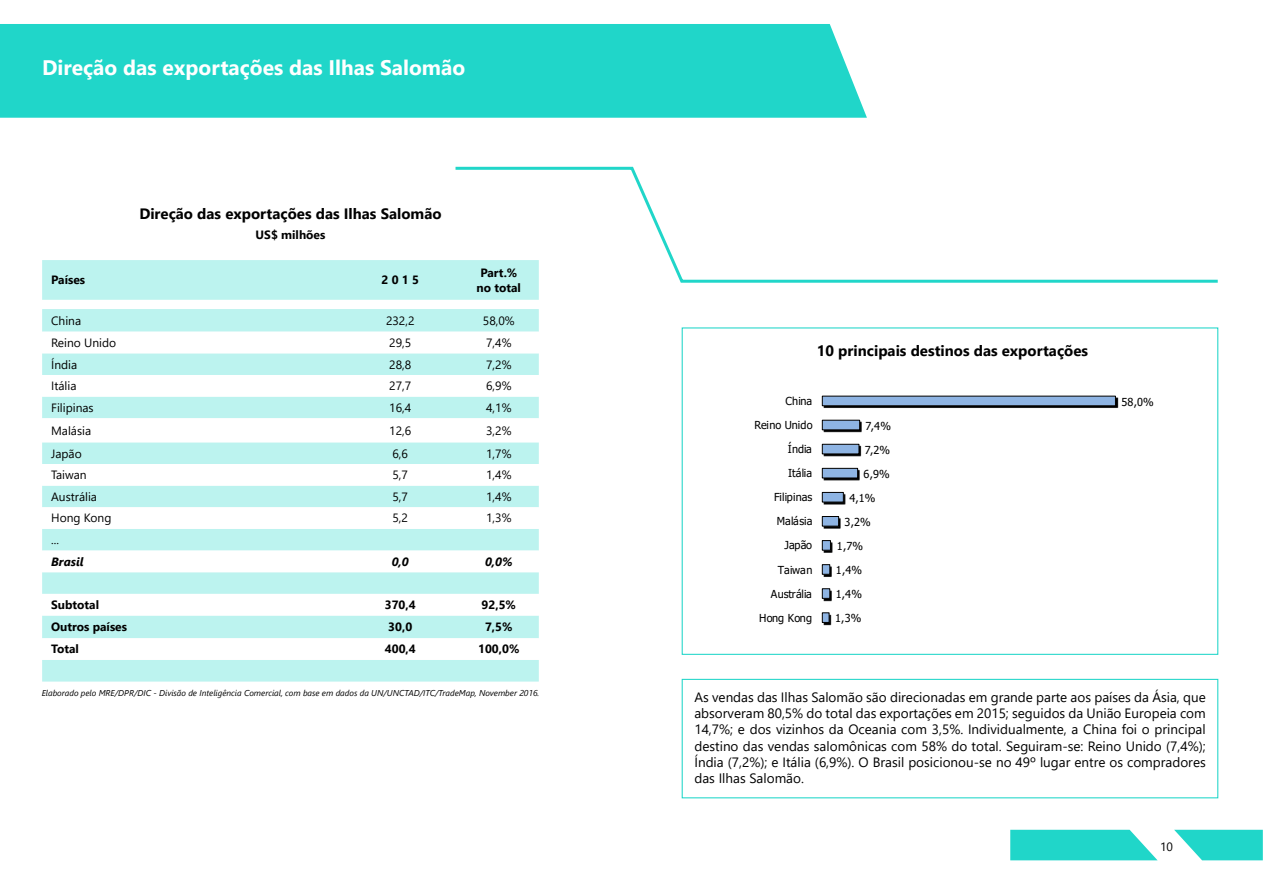
<style>
.page{position:relative;width:1263px;height:893px;background:#fff}
.page>*{position:absolute;margin:0;border:0;box-sizing:border-box;transform-origin:0 0}
.t1{font:700 21px "Segoe UI";color:#fff}
.t2{font:700 15px "Segoe UI";color:#000}
.t3{font:13.5px/16.2px "Segoe UI";color:#000;text-align:justify}
.t4{font:12px "Segoe UI";color:#000}
.t5{font:700 12px/14.4px "Segoe UI";color:#000;text-align:center}
.t6{font:italic 700 12px "Segoe UI";color:#000}
.t7{font:10.95px/24px "Tahoma";letter-spacing:.005em;color:#000;text-align:right}
.t8{font:italic 8.55px "Segoe UI";color:#000}
</style>
<div class="page">
<div style="left:0;top:24px;width:867px;height:94px;background:#20d6c9"></div>
<svg style="left:1010px;top:830px;width:147px;height:30px;background:#34d9ce"></svg>
<svg style="left:1174px;top:830px;width:89px;height:30px"></svg>
<svg style="left:455px;top:166px;width:763px;height:117px"></svg>
<div style="left:682px;top:679px;width:536px;height:119px;border:1px solid #20d6c9"></div>
<div style="left:42px;top:244px;width:497px;height:16px;background:#fff"></div>
<div style="left:42px;top:260px;width:497px;height:422px;background:#bcf3ef"></div>
<svg style="left:42px;top:300px;width:497px;height:360px"></svg>
<svg style="left:822px;top:395px;width:294px;height:228px"></svg>
<h1 class="t1" style="left:42px;top:51px;width:425px">Direção das exportações das Ilhas Salomão</h1>
<p class="t2" style="left:139px;top:201px;width:304px">Direção das exportações das Ilhas Salomão</p>
<p class="t5" style="left:256px;top:227px;width:71px">US$ milhões</p>
<p class="t5" style="left:51px;top:273px;width:35px">Países</p>
<p class="t5" style="left:381px;top:273px;width:39px">2 0 1 5</p>
<p class="t5" style="left:477px;top:266px;width:46px">Part.% no total</p>
<p class="t4" style="left:51px;top:311px;width:32px">China</p>
<p class="t4" style="left:386px;top:311px;width:30px">232,2</p>
<p class="t4" style="left:483px;top:311px;width:33px">58,0%</p>
<p class="t4" style="left:51px;top:333px;width:67px">Reino Unido</p>
<p class="t4" style="left:389px;top:333px;width:24px">29,5</p>
<p class="t4" style="left:486px;top:333px;width:27px">7,4%</p>
<p class="t4" style="left:51px;top:355px;width:28px">Índia</p>
<p class="t4" style="left:389px;top:355px;width:24px">28,8</p>
<p class="t4" style="left:486px;top:355px;width:27px">7,2%</p>
<p class="t4" style="left:51px;top:376px;width:27px">Itália</p>
<p class="t4" style="left:389px;top:376px;width:24px">27,7</p>
<p class="t4" style="left:486px;top:376px;width:27px">6,9%</p>
<p class="t4" style="left:51px;top:398px;width:44px">Filipinas</p>
<p class="t4" style="left:389px;top:398px;width:24px">16,4</p>
<p class="t4" style="left:486px;top:398px;width:27px">4,1%</p>
<p class="t4" style="left:51px;top:421px;width:41px">Malásia</p>
<p class="t4" style="left:389px;top:421px;width:24px">12,6</p>
<p class="t4" style="left:486px;top:421px;width:27px">3,2%</p>
<p class="t4" style="left:51px;top:444px;width:32px">Japão</p>
<p class="t4" style="left:392px;top:444px;width:17px">6,6</p>
<p class="t4" style="left:486px;top:444px;width:27px">1,7%</p>
<p class="t4" style="left:51px;top:465px;width:37px">Taiwan</p>
<p class="t4" style="left:392px;top:465px;width:17px">5,7</p>
<p class="t4" style="left:486px;top:465px;width:27px">1,4%</p>
<p class="t4" style="left:51px;top:487px;width:47px">Austrália</p>
<p class="t4" style="left:392px;top:487px;width:17px">5,7</p>
<p class="t4" style="left:486px;top:487px;width:27px">1,4%</p>
<p class="t4" style="left:51px;top:509px;width:62px">Hong Kong</p>
<p class="t4" style="left:392px;top:509px;width:17px">5,2</p>
<p class="t4" style="left:486px;top:509px;width:27px">1,3%</p>
<p class="t4" style="left:51px;top:530px;width:9px">...</p>
<p class="t6" style="left:51px;top:552px;width:34px">Brasil</p>
<p class="t6" style="left:392px;top:552px;width:19px">0,0</p>
<p class="t6" style="left:485px;top:552px;width:29px">0,0%</p>
<p class="t5" style="left:51px;top:597px;width:49px">Subtotal</p>
<p class="t5" style="left:385px;top:597px;width:32px">370,4</p>
<p class="t5" style="left:482px;top:597px;width:36px">92,5%</p>
<p class="t5" style="left:51px;top:620px;width:77px">Outros países</p>
<p class="t5" style="left:388px;top:620px;width:25px">30,0</p>
<p class="t5" style="left:485px;top:620px;width:29px">7,5%</p>
<p class="t5" style="left:51px;top:642px;width:29px">Total</p>
<p class="t5" style="left:385px;top:642px;width:32px">400,4</p>
<p class="t5" style="left:478px;top:642px;width:43px">100,0%</p>
<p class="t2" style="left:817px;top:338px;width:273px">10 principais destinos das exportações</p>
<p class="t7" style="left:754px;top:390px;width:60px">China<br>Reino Unido<br>Índia<br>Itália<br>Filipinas<br>Malásia<br>Japão<br>Taiwan<br>Austrália<br>Hong Kong</p>
<p class="t7" style="left:865px;top:414px;width:27px">7,4%</p>
<p class="t7" style="left:865px;top:438px;width:27px">7,2%</p>
<p class="t7" style="left:863px;top:462px;width:28px">6,9%</p>
<p class="t7" style="left:849px;top:486px;width:28px">4,1%</p>
<p class="t7" style="left:844px;top:511px;width:28px">3,2%</p>
<p class="t7" style="left:837px;top:535px;width:28px">1,7%</p>
<p class="t7" style="left:836px;top:559px;width:28px">1,4%</p>
<p class="t7" style="left:836px;top:583px;width:28px">1,4%</p>
<p class="t7" style="left:835px;top:607px;width:28px">1,3%</p>
<p class="t7" style="left:1121px;top:390px;width:34px">58,0%</p>
<p class="t8" style="left:42px;top:686px;width:499px">Elaborado pelo MRE/DPR/DIC - Divisão de Inteligência Comercial, com base em dados da UN/UNCTAD/ITC/TradeMap, November 2016.</p>
<p class="t3" style="left:694px;top:689px;width:513px">As vendas das Ilhas Salomão são direcionadas em grande parte aos países da Ásia, que absorveram 80,5% do total das exportações em 2015; seguidos da União Europeia com 14,7%; e dos vizinhos da Oceania com 3,5%. Individualmente, a China foi o principal destino das vendas salomônicas com 58% do total. Seguiram-se: Reino Unido (7,4%); Índia (7,2%); e Itália (6,9%). O Brasil posicionou-se no 49º lugar entre os compradores das Ilhas Salomão.</p>
<p class="t4" style="left:1160px;top:837px;width:14px">10</p>
</div>
